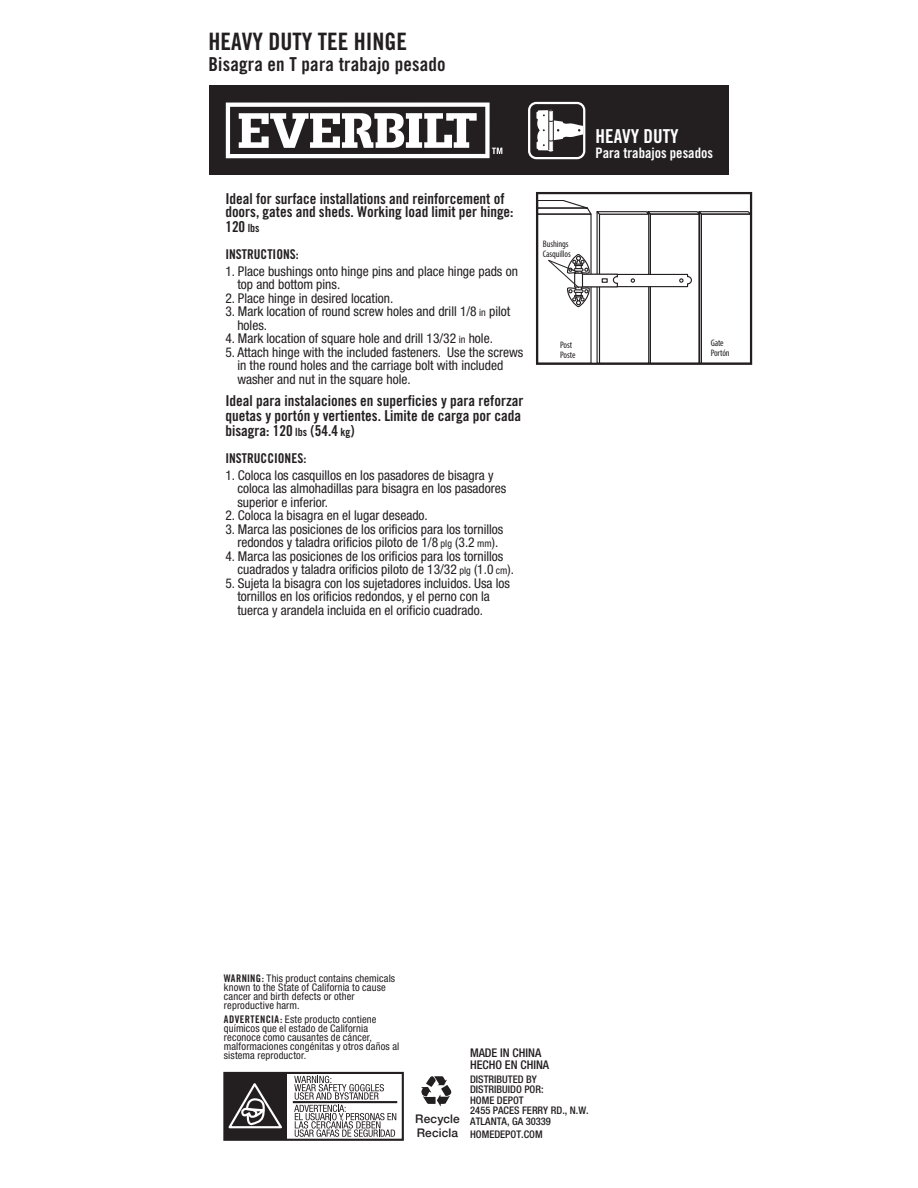
<style>
.page{position:relative;width:918px;height:1188px;background:#fff}
.page>*{position:absolute;margin:0;border:0;box-sizing:border-box;transform-origin:0 0}
.t1{font:24px "Trade Gothic Bold Cond Twenty";color:#231f20}
.t2{font:19.2px "Trade Gothic Bold Cond Twenty";letter-spacing:.01em;color:#231f20}
.t3{font:19.2px "Trade Gothic Bold Cond Twenty";color:#fff}
.t4{font:15px/15px "Trade Gothic Bold Cond Twenty";color:#231f20}
.t5{font:14.4px "Trade Gothic Bold Cond Twenty";color:#fff}
.t6{font:condensed 13.5px/13.5px "Helvetica Neue";color:#231f20}
.t7{font:13.5px "Trade Gothic Bold Cond Twenty";color:#231f20}
.t8{font:500 condensed 12px/12px "Helvetica Neue";color:#231f20}
.t9{font:500 11.85px/13.5px "Helvetica Neue";letter-spacing:.015em;color:#231f20}
.t10{font:condensed 10.5px/9px "Helvetica Neue";letter-spacing:.015em;color:#231f20}
.t11{font:500 condensed 10.5px/10.5px "Helvetica Neue";color:#231f20}
.t12{font:condensed 9.45px/9.8px "Myriad Pro";letter-spacing:-.01em;color:#231f20}
.s1{font-size:11.25px}
.s2{font-size:10.2px}
.s3{font-family:"Trade Gothic Bold Cond Twenty";font-stretch:normal}
</style>
<div class="page">
<div style="left:223px;top:1072px;width:181px;height:69px;background:#fff;border:2px solid #231f20"></div>
<hr style="left:293px;top:1101px;width:104px;height:2px;background:#231f20">
<div style="left:224px;top:1073px;width:63px;height:67px;background:#231f20"></div>
<svg style="left:228px;top:1083px;width:54px;height:46px"></svg>
<svg style="left:294px;top:1076px;width:102px;height:61px"></svg>
<div style="left:209px;top:86px;width:520px;height:89px;background:#231f20"></div>
<svg style="left:226px;top:103px;width:276px;height:55px"></svg>
<svg style="left:421px;top:1076px;width:31px;height:31px"></svg>
<div style="left:528px;top:102px;width:57px;height:57px;border:2px solid #fff;border-radius:7px"></div>
<svg style="left:536px;top:109px;width:47px;height:43px"></svg>
<hr style="left:553px;top:111px;width:1px;height:39px;background:#231f20">
<div style="left:536px;top:192px;width:216px;height:173px;border:2px solid #231f20"></div>
<svg style="left:537px;top:200px;width:214px;height:164px"></svg>
<h1 class="t1" style="left:209px;top:27px;width:200px">HEAVY DUTY TEE HINGE</h1>
<h2 class="t2" style="left:209px;top:53px;width:239px">Bisagra en T para trabajo pesado</h2>
<p class="t4" style="left:225px;top:192px;width:290px;line-height:13.5px">Ideal for surface installations and reinforcement of doors, gates and sheds. Working load limit per hinge:</p>
<p class="t4" style="left:225px;top:219px;width:36px">120 <span class="s1">lbs</span></p>
<p class="t7" style="left:225px;top:246px;width:75px">INSTRUCTIONS:</p>
<p class="t6" style="left:237px;top:264px;width:282px;text-indent:-12px">1. Place bushings onto hinge pins and place hinge pads on top and bottom pins.</p>
<p class="t6" style="left:225px;top:291px;width:170px">2. Place hinge in desired location.</p>
<p class="t6" style="left:237px;top:305px;width:275px;text-indent:-12px">3. Mark location of round screw holes and drill 1/8 <span class="s2">in</span> pilot holes.</p>
<p class="t6" style="left:225px;top:332px;width:269px">4. Mark location of square hole and drill 13/32 <span class="s2">in</span> hole.</p>
<p class="t6" style="left:237px;top:345px;width:288px;text-indent:-12px">5. Attach hinge with the included fasteners. Use the screws in the round holes and the carriage bolt with included washer and nut in the square hole.</p>
<p class="t4" style="left:225px;top:393px;width:300px">Ideal para instalaciones en superficies y para reforzar quetas y portón y vertientes. Limite de carga por cada bisagra: 120 <span class="s1">lbs</span> (54.4 <span class="s1">kg</span>)</p>
<p class="t7" style="left:225px;top:450px;width:82px">INSTRUCCIONES:</p>
<p class="t6" style="left:237px;top:468px;width:270px;text-indent:-12px">1. Coloca los casquillos en los pasadores de bisagra y coloca las almohadillas para bisagra en los pasadores superior e inferior.</p>
<p class="t6" style="left:225px;top:509px;width:204px">2. Coloca la bisagra en el lugar deseado.</p>
<p class="t6" style="left:225px;top:522px;width:280px;text-align:center">3. Marca las posiciones de los orificios para los tornillos redondos y taladra orificios piloto de 1/8 <span class="s2">plg</span> (3.2 <span class="s2">mm</span>).</p>
<p class="t6" style="left:237px;top:549px;width:278px;text-indent:-12px">4. Marca las posiciones de los orificios para los tornillos cuadrados y taladra orificios piloto de 13/32 <span class="s2">plg</span> (1.0 <span class="s2">cm</span>).</p>
<p class="t6" style="left:237px;top:576px;width:274px;text-indent:-12px">5. Sujeta la bisagra con los sujetadores incluidos. Usa los tornillos en los orificios redondos, y el perno con la tuerca y arandela incluida en el orificio cuadrado.</p>
<p class="t12" style="left:543px;top:239px;width:30px">Bushings<br>Casquillos</p>
<p class="t12" style="left:560px;top:340px;width:17px">Post<br>Poste</p>
<h2 class="t3" style="left:596px;top:125px;width:85px">HEAVY DUTY</h2>
<p class="t5" style="left:596px;top:145px;width:119px">Para trabajos pesados</p>
<p class="t12" style="left:711px;top:338px;width:21px">Gate<br>Portón</p>
<p class="t10" style="left:224px;top:974px;width:173px"><span class="s3">WARNING:</span> This product contains chemicals known to the State of California to cause cancer and birth defects or other reproductive harm.</p>
<p class="t10" style="left:224px;top:1014px;width:177px"><span class="s3">ADVERTENCIA:</span> Este producto contiene químicos que el estado de California reconoce como causantes de cáncer, malformaciones congénitas y otros daños al sistema reproductor.</p>
<p class="t9" style="left:415px;top:1111px;width:46px">Recycle<br>Recicla</p>
<p class="t8" style="left:470px;top:1047px;width:81px">MADE IN CHINA<br>HECHO EN CHINA</p>
<p class="t11" style="left:470px;top:1074px;width:120px">DISTRIBUTED BY<br>DISTRIBUIDO POR:<br>HOME DEPOT<br>2455 PACES FERRY RD., N.W.<br>ATLANTA, GA 30339</p>
<p class="t11" style="left:470px;top:1129px;width:74px">HOMEDEPOT.COM</p>
</div>
